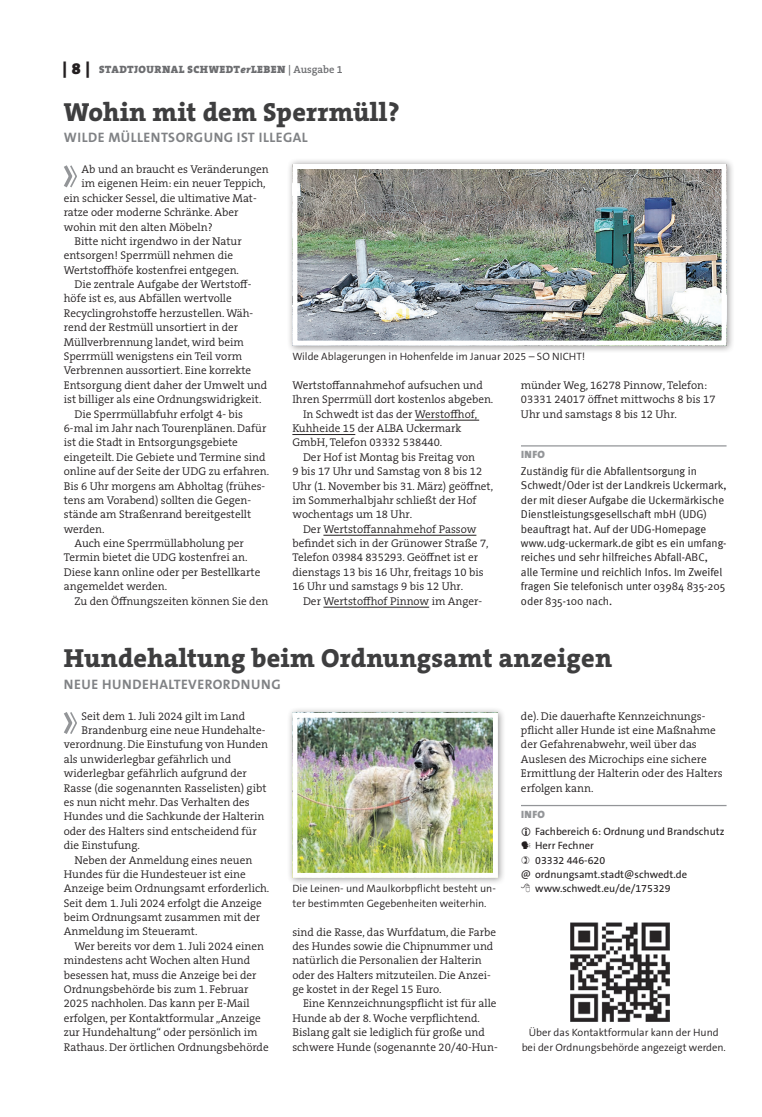
<style>
.page{position:relative;width:762px;height:1117px;background:#fff}
.page>*{position:absolute;margin:0;border:0;box-sizing:border-box;transform-origin:0 0}
.t1{font:800 26.25px "The Serif B W8";letter-spacing:.01em;color:#3e3e3f}
.t2{font:700 13.75px "The Sans B W7";letter-spacing:.035em;color:#808285}
.t3{font:300 11.25px/14.4px "The Serif B W4";color:#231f20}
.t4{font:11.25px/14.4px "Meta Normal";color:#231f20}
.t5{font:300 10.62px/14.4px "The Sans B W4";color:#231f20;text-align:center}
.t6{font:10.62px "The Sans B W5 Plain";color:#231f20}
.t7{font:900 10.62px "The Serif B W9";letter-spacing:.045em;color:#6c6d70}
.t8{font:900 10.62px "The Sans B W9";color:#939598}
.s1{font-size:16.25px;color:#231f20}
.s2{font-style:italic}
.s3{font-family:"The Serif B W6";font-weight:600}
</style>
<div class="page">
<hr style="left:415px;top:420px;width:64px;height:1px;background:#231f20">
<hr style="left:292px;top:434px;width:63px;height:1px;background:#231f20">
<hr style="left:323px;top:535px;width:153px;height:1px;background:#231f20">
<hr style="left:323px;top:606px;width:106px;height:1px;background:#231f20">
<hr style="left:521px;top:445px;width:205px;height:1px;background:#939598">
<svg style="left:64px;top:165px;width:13px;height:23px"></svg>
<div style="left:287px;top:158px;width:447px;height:195px;background:#231f20;opacity:.45"></div>
<img style="left:298px;top:170px;width:422px;height:169px">
<div style="left:292px;top:164px;width:434px;height:181px;border:5px solid #fff"></div>
<hr style="left:521px;top:804px;width:205px;height:2px;background:#939598">
<svg style="left:64px;top:712px;width:13px;height:22px"></svg>
<div style="left:287px;top:706px;width:219px;height:179px;background:#231f20;opacity:.45"></div>
<img style="left:298px;top:718px;width:194px;height:153px">
<div style="left:292px;top:712px;width:206px;height:165px;border:5px solid #fff"></div>
<img style="left:570px;top:922px;width:100px;height:99px">
<p class="t7" style="left:63px;top:63px;width:282px"><span class="s1">| 8 |</span> STADTJOURNAL SCHWEDT<span class="s2">er</span>LEBEN <span class="s3">| Ausgabe 1</span></p>
<h1 class="t1" style="left:64px;top:94px;width:337px">Wohin mit dem Sperrmüll?</h1>
<p class="t2" style="left:64px;top:128px;width:245px">WI LDE MÜLLENTSORGUNG IST I LLEGAL</p>
<p class="t3" style="left:82px;top:162px;width:189px">Ab und an braucht es Veränderungen</p>
<p class="t3" style="left:82px;top:176px;width:186px">im eigenen Heim: ein neuer Teppich,</p>
<p class="t3" style="left:64px;top:191px;width:194px">ein schicker Sessel, die ultimative Mat-</p>
<p class="t3" style="left:64px;top:205px;width:176px">ratze oder moderne Schränke. Aber</p>
<p class="t3" style="left:64px;top:219px;width:150px">wohin mit den alten Möbeln?</p>
<p class="t3" style="left:74px;top:234px;width:169px">Bitte nicht irgendwo in der Natur</p>
<p class="t3" style="left:64px;top:248px;width:171px">entsorgen! Sperrmüll nehmen die</p>
<p class="t3" style="left:64px;top:263px;width:177px">Wertstoffhöfe kostenfrei entgegen.</p>
<p class="t3" style="left:74px;top:277px;width:177px">Die zentrale Aufgabe der Wertstoff-</p>
<p class="t3" style="left:64px;top:291px;width:169px">höfe ist es, aus Abfällen wertvolle</p>
<p class="t3" style="left:64px;top:306px;width:191px">Recyclingrohstoffe herzustellen. Wäh-</p>
<p class="t3" style="left:64px;top:320px;width:176px">rend der Restmüll unsortiert in der</p>
<p class="t3" style="left:64px;top:334px;width:181px">Müllverbrennung landet, wird beim</p>
<p class="t3" style="left:64px;top:349px;width:180px">Sperrmüll wenigstens ein Teil vorm</p>
<p class="t3" style="left:64px;top:363px;width:189px">Verbrennen aussortiert. Eine korrekte</p>
<p class="t3" style="left:64px;top:378px;width:205px">Entsorgung dient daher der Umwelt und</p>
<p class="t3" style="left:64px;top:392px;width:199px">ist billiger als eine Ordnungswidrigkeit.</p>
<p class="t3" style="left:74px;top:406px;width:170px">Die Sperrmüllabfuhr erfolgt 4- bis</p>
<p class="t3" style="left:64px;top:421px;width:204px">6-mal im Jahr nach Tourenplänen. Dafür</p>
<p class="t3" style="left:64px;top:435px;width:176px">ist die Stadt in Entsorgungsgebiete</p>
<p class="t3" style="left:64px;top:449px;width:203px">eingeteilt. Die Gebiete und Termine sind</p>
<p class="t3" style="left:64px;top:464px;width:207px">online auf der Seite der UDG zu erfahren.</p>
<p class="t3" style="left:64px;top:478px;width:203px">Bis 6 Uhr morgens am Abholtag (frühes-</p>
<p class="t3" style="left:64px;top:493px;width:189px">tens am Vorabend) sollten die Gegen-</p>
<p class="t3" style="left:64px;top:507px;width:189px">stände am Straßenrand bereitgestellt</p>
<p class="t3" style="left:64px;top:521px;width:42px">werden.</p>
<p class="t3" style="left:74px;top:536px;width:171px">Auch eine Sperrmüllabholung per</p>
<p class="t3" style="left:64px;top:550px;width:185px">Termin bietet die UDG kostenfrei an.</p>
<p class="t3" style="left:64px;top:564px;width:198px">Diese kann online oder per Bestellkarte</p>
<p class="t3" style="left:64px;top:579px;width:105px">angemeldet werden.</p>
<p class="t3" style="left:74px;top:593px;width:195px">Zu den Öffnungszeiten können Sie den</p>
<p class="t5" style="left:292px;top:349px;width:294px">Wilde Ablagerungen in Hohenfelde im Januar 2025 – SO NICHT!</p>
<p class="t3" style="left:292px;top:378px;width:192px">Wertstoffannahmehof aufsuchen und</p>
<p class="t3" style="left:292px;top:392px;width:202px">Ihren Sperrmüll dort kostenlos abgeben.</p>
<p class="t3" style="left:303px;top:406px;width:176px">In Schwedt ist das der Werstoffhof,</p>
<p class="t3" style="left:292px;top:421px;width:171px">Kuhheide 15 der ALBA Uckermark</p>
<p class="t3" style="left:292px;top:435px;width:151px">GmbH, Telefon 03332 538440.</p>
<p class="t3" style="left:303px;top:449px;width:174px">Der Hof ist Montag bis Freitag von</p>
<p class="t3" style="left:292px;top:464px;width:191px">9 bis 17 Uhr und Samstag von 8 bis 12</p>
<p class="t3" style="left:292px;top:478px;width:202px">Uhr (1. November bis 31. März) geöffnet,</p>
<p class="t3" style="left:292px;top:493px;width:186px">im Sommerhalbjahr schließt der Hof</p>
<p class="t3" style="left:292px;top:507px;width:121px">wochentags um 18 Uhr.</p>
<p class="t3" style="left:303px;top:521px;width:175px">Der Wertstoffannahmehof Passow</p>
<p class="t3" style="left:292px;top:536px;width:198px">befindet sich in der Grünower Straße 7,</p>
<p class="t3" style="left:292px;top:550px;width:187px">Telefon 03984 835293. Geöffnet ist er</p>
<p class="t3" style="left:292px;top:564px;width:193px">dienstags 13 bis 16 Uhr, freitags 10 bis</p>
<p class="t3" style="left:292px;top:579px;width:172px">16 Uhr und samstags 9 bis 12 Uhr.</p>
<p class="t3" style="left:303px;top:593px;width:181px">Der Wertstoffhof Pinnow im Anger-</p>
<p class="t3" style="left:521px;top:378px;width:196px">münder Weg, 16278 Pinnow, Telefon:<br>03331 24017 öffnet mittwochs 8 bis 17<br>Uhr und samstags 8 bis 12 Uhr.</p>
<p class="t8" style="left:521px;top:447px;width:7px">INFO</p>
<p class="t4" style="left:521px;top:464px;width:207px">Zuständig für die Abfallentsorgung in Schwedt/Oder ist der Landkreis Uckermark, der mit dieser Aufgabe die Uckermärkische Dienstleistungsgesellschaft mbH (UDG) beauftragt hat. Auf der UDG-Homepage www.udg-uckermark.de gibt es ein umfang&shy;reiches und sehr hilfreiches Abfall-ABC, alle Termine und reichlich Infos. Im Zweifel fragen Sie telefonisch unter 03984 835-205 oder 835-100 nach.</p>
<h1 class="t1" style="left:64px;top:640px;width:550px">Hundehaltung beim Ordnungsamt anzeigen</h1>
<p class="t2" style="left:64px;top:675px;width:217px">NEUE HUNDEHALTEVERORDNUNG</p>
<p class="t3" style="left:82px;top:708px;width:165px">Seit dem 1. Juli 2024 gilt im Land</p>
<p class="t3" style="left:82px;top:723px;width:185px">Brandenburg eine neue Hundehalte-</p>
<p class="t3" style="left:64px;top:737px;width:206px">verordnung. Die Einstufung von Hunden</p>
<p class="t3" style="left:64px;top:751px;width:169px">als unwiderlegbar gefährlich und</p>
<p class="t3" style="left:64px;top:766px;width:184px">widerlegbar gefährlich aufgrund der</p>
<p class="t3" style="left:64px;top:780px;width:204px">Rasse (die sogenannten Rasselisten) gibt</p>
<p class="t3" style="left:64px;top:794px;width:187px">es nun nicht mehr. Das Verhalten des</p>
<p class="t3" style="left:64px;top:809px;width:202px">Hundes und die Sachkunde der Halterin</p>
<p class="t3" style="left:64px;top:823px;width:194px">oder des Halters sind entscheidend für</p>
<p class="t3" style="left:64px;top:838px;width:78px">die Einstufung.</p>
<p class="t3" style="left:74px;top:852px;width:179px">Neben der Anmeldung eines neuen</p>
<p class="t3" style="left:64px;top:866px;width:183px">Hundes für die Hundesteuer ist eine</p>
<p class="t3" style="left:64px;top:881px;width:207px">Anzeige beim Ordnungsamt erforderlich.</p>
<p class="t3" style="left:64px;top:895px;width:199px">Seit dem 1. Juli 2024 erfolgt die Anzeige</p>
<p class="t3" style="left:64px;top:909px;width:198px">beim Ordnungsamt zusammen mit der</p>
<p class="t3" style="left:64px;top:924px;width:135px">Anmeldung im Steueramt.</p>
<p class="t3" style="left:74px;top:938px;width:191px">Wer bereits vor dem 1. Juli 2024 einen</p>
<p class="t3" style="left:64px;top:953px;width:188px">mindestens acht Wochen alten Hund</p>
<p class="t3" style="left:64px;top:967px;width:194px">besessen hat, muss die Anzeige bei der</p>
<p class="t3" style="left:64px;top:981px;width:186px">Ordnungsbehörde bis zum 1. Februar</p>
<p class="t3" style="left:64px;top:996px;width:188px">2025 nachholen. Das kann per E-Mail</p>
<p class="t3" style="left:64px;top:1010px;width:199px">erfolgen, per Kontaktformular „Anzeige</p>
<p class="t3" style="left:64px;top:1024px;width:195px">zur Hundehaltung“ oder persönlich im</p>
<p class="t3" style="left:64px;top:1039px;width:206px">Rathaus. Der örtlichen Ordnungsbehörde</p>
<p class="t3" style="left:521px;top:708px;width:203px">de). Die dauerhafte Kennzeichnungs&shy;pflicht aller Hunde ist eine Maßnahme der Gefahrenabwehr, weil über das Auslesen des Microchips eine sichere Ermittlung der Halterin oder des Halters erfolgen kann.</p>
<p class="t8" style="left:521px;top:807px;width:26px">info</p>
<p class="t6" style="left:535px;top:824px;width:191px">Fachbereich 6: Ordnung und Brandschutz</p>
<p class="t6" style="left:535px;top:838px;width:60px">Herr Fechner</p>
<p class="t6" style="left:535px;top:852px;width:72px">03332 446-620</p>
<p class="t6" style="left:521px;top:867px;width:168px">@ ordnungsamt.stadt@schwedt.de</p>
<p class="t6" style="left:535px;top:881px;width:137px">www.schwedt.eu/de/175329</p>
<p class="t5" style="left:292px;top:881px;width:205px;text-align:left">Die Leinen- und Maulkorbpflicht besteht un&shy;ter bestimmten Gegebenheiten weiterhin.</p>
<p class="t3" style="left:292px;top:924px;width:205px">sind die Rasse, das Wurfdatum, die Farbe des Hundes sowie die Chipnummer und natürlich die Personalien der Halterin oder des Halters mitzuteilen. Die Anzei&shy;ge kostet in der Regel 15 Euro.</p>
<p class="t3" style="left:292px;top:996px;width:207px;text-indent:11px">Eine Kennzeichnungspflicht ist für alle Hunde ab der 8. Woche verpflichtend.<br>Bislang galt sie lediglich für große und schwere Hunde (sogenannte 20/40-Hun-</p>
<p class="t5" style="left:522px;top:1025px;width:206px">Über das Kontaktformular kann der Hund bei der Ordnungsbehörde angezeigt werden.</p>
</div>
